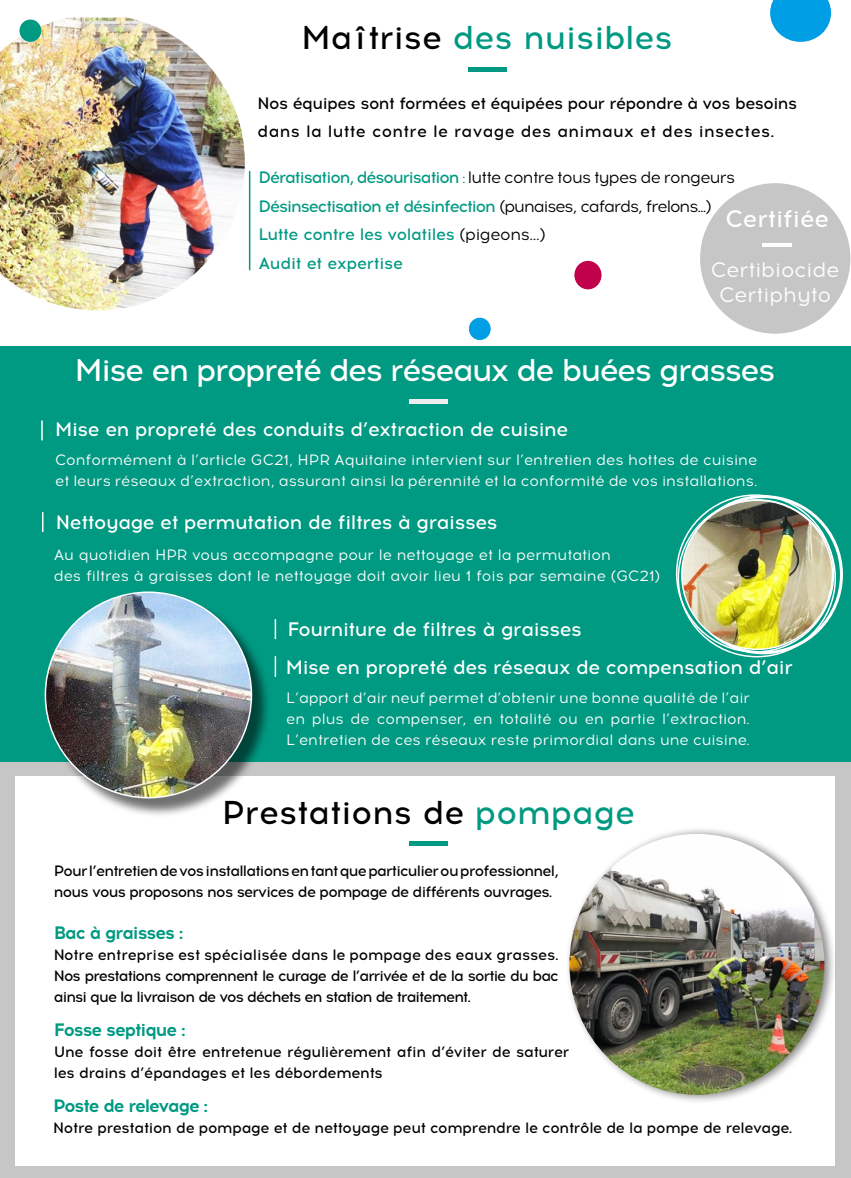
<style>
.page{position:relative;width:851px;height:1178px;background:#fff}
.page>*{position:absolute;margin:0;border:0;box-sizing:border-box;transform-origin:0 0}
.t1{font:500 33px "Acrom";color:#009982}
.t2{font:500 33px "Acrom";color:#000}
.t3{font:500 31.5px "Acrom";letter-spacing:-.05em;color:#fff}
.t4{font:500 24px "Acrom";color:#fff}
.t5{font:21px/25.2px "Acrom";color:#fff;text-align:center}
.t6{font:500 19.5px "Acrom";letter-spacing:-.02em;color:#fff}
.t7{font:700 18px "Acrom";letter-spacing:-.06em;color:#009982}
.t8{font:500 16.5px/28.5px "Acrom";letter-spacing:-.03em;color:#009982}
.t9{font:500 16.5px/28.5px "Acrom";letter-spacing:-.025em;color:#000}
.t10{font:15px/21px "Acrom";color:#fff}
.t11{font:500 15px/21px "Acrom";letter-spacing:-.045em;color:#000}
.t12{font:500 15px/21px "Acrom";letter-spacing:-.02em;color:#000}
.s1{color:#000}
.s2{font-weight:400}
.s3{font-weight:400;color:#000}
.s4{color:#009982}
</style>
<div class="page">
<div style="left:0;top:347px;width:850px;height:420px;background:#009982"></div>
<hr style="left:41px;top:420px;width:2px;height:20px;background:#fff">
<svg style="left:42px;top:512px;width:1px;height:20px"></svg>
<hr style="left:274px;top:619px;width:2px;height:20px;background:#fff">
<hr style="left:274px;top:656px;width:2px;height:21px;background:#fff">
<img style="left:681px;top:500px;width:151px;height:149px">
<div style="left:409px;top:399px;width:39px;height:5px;background:#ededed"></div>
<div style="left:0;top:763px;width:850px;height:415px;background:#c6c6c6"></div>
<div style="left:15px;top:776px;width:819px;height:389px;background:#fff"></div>
<div style="left:46px;top:593px;width:225px;height:224px;background:#000;opacity:.56"></div>
<img style="left:45px;top:592px;width:206px;height:206px;border-radius:103px">
<div style="left:565px;top:826px;width:272px;height:278px;background:#000;opacity:.47"></div>
<img style="left:569px;top:834px;width:255px;height:261px">
<hr style="left:467px;top:67px;width:39px;height:4px;background:#009982">
<hr style="left:249px;top:171px;width:1px;height:99px;background:#009982">
<img style="left:0;top:18px;width:245px;height:292px">
<div style="left:700px;top:183px;width:150px;height:151px;background:#c6c6c6;border-radius:50%"></div>
<hr style="left:762px;top:243px;width:29px;height:3px;background:#fff">
<svg style="left:770px;top:0;width:60px;height:42px;background:#27ace8"></svg>
<div style="left:574px;top:261px;width:27px;height:28px;background:#c1014b;border-radius:50%"></div>
<div style="left:19px;top:20px;width:22px;height:22px;background:#009982;border-radius:50%"></div>
<div style="left:469px;top:318px;width:21px;height:22px;background:#009ee4;border-radius:50%"></div>
<hr style="left:409px;top:842px;width:38px;height:4px;background:#009982">
<h1 class="t1" style="left:301px;top:25px;width:372px"><span class="s1">Maîtrise</span> des nuisibles</h1>
<p class="t9" style="left:257px;top:90px;width:541px">Nos équipes sont formées et équipées pour répondre à vos besoins dans la lutte contre le ravage des animaux et des insectes.</p>
<p class="t8" style="left:258px;top:165px;width:478px">Dératisation, désourisation <span class="s2">:</span> <span class="s3">lutte contre tous types de rongeurs </span>Désinsectisation et désinfection <span class="s3">(punaises, cafards, frelons...)<br></span>Lutte contre les volatiles <span class="s3">(pigeons...)<br></span>Audit et expertise</p>
<h3 class="t4" style="left:725px;top:209px;width:105px">Certifiée</h3>
<h3 class="t5" style="left:710px;top:257px;width:130px">Certibiocide<br>Certiphyto</h3>
<h2 class="t3" style="left:75px;top:357px;width:701px">Mise en propreté des réseaux de buées grasses</h2>
<h3 class="t6" style="left:55px;top:422px;width:514px">Mise en propreté des conduits d’extraction de cuisine</h3>
<p class="t10" style="left:55px;top:450px;width:703px">Conformément à l’article GC21, HPR Aquitaine intervient sur l’entretien des hottes de cuisine et leurs réseaux d’extraction, assurant ainsi la pérennité et la conformité de vos installations.</p>
<h3 class="t6" style="left:56px;top:514px;width:443px">Nettoyage et permutation de filtres à graisses</h3>
<p class="t10" style="left:54px;top:544px;width:608px">Au quotidien HPR vous accompagne pour le nettoyage et la permutation<br>des filtres à graisses dont le nettoyage doit avoir lieu 1 fois par semaine (GC21)</p>
<h3 class="t6" style="left:287px;top:621px;width:296px">Fourniture de filtres à graisses</h3>
<h3 class="t6" style="left:286px;top:659px;width:508px">Mise en propreté des réseaux de compensation d’air</h3>
<p class="t10" style="left:286px;top:687px;width:465px;text-align:justify">L’apport d’air neuf permet d’obtenir une bonne qualité de l’air en plus de compenser, en totalité ou en partie l’extraction.<br>L’entretien de ces réseaux reste primordial dans une cuisine.</p>
<h1 class="t2" style="left:222px;top:799px;width:414px">Prestations de <span class="s4">pompage</span></h1>
<p class="t11" style="left:54px;top:861px;width:506px">Pour l’entretien de vos installations en tant que particulier ou professionnel, nous vous proposons nos services de pompage de différents ouvrages.</p>
<p class="t7" style="left:54px;top:926px;width:131px">Bac à graisses :</p>
<p class="t11" style="left:54px;top:945px;width:506px;text-align:justify">Notre entreprise est spécialisée dans le pompage des eaux grasses.<br>Nos prestations comprennent le curage de l’arrivée et de la sortie du bac ainsi que la livraison de vos déchets en station de traitement.</p>
<p class="t7" style="left:54px;top:1023px;width:133px">Fosse septique :</p>
<p class="t12" style="left:54px;top:1042px;width:517px">Une fosse doit être entretenue régulièrement afin d’éviter de saturer les drains d’épandages et les débordements</p>
<p class="t7" style="left:53px;top:1098px;width:157px">Poste de relevage :</p>
<p class="t12" style="left:53px;top:1118px;width:740px">Notre prestation de pompage et de nettoyage peut comprendre le contrôle de la pompe de relevage.</p>
</div>
